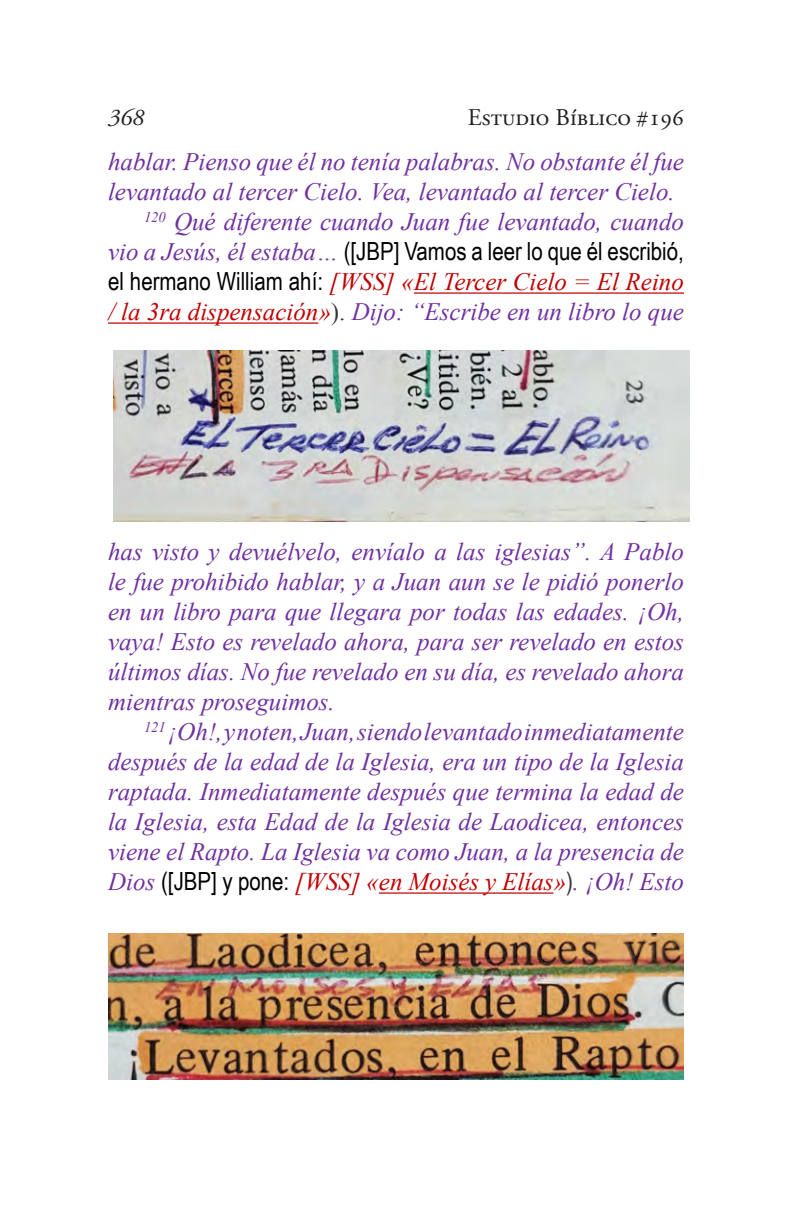
<style>
.page{position:relative;width:792px;height:1224px;background:#fff}
.page>*{position:absolute;margin:0;border:0;box-sizing:border-box;transform-origin:0 0}
.t1{font:italic 25px/30px "Times New Roman";color:#7030a0;text-align:justify}
.t2{font:italic 25px/30px "Times New Roman";color:#c00000}
.t3{font:25px "Arial Narrow";color:#000}
.t4{font:24px "Adobe Garamond Pro";color:#231f20}
.t5{font:italic 24px "Adobe Garamond Pro";color:#231f20}
.s1{font-family:"Times New Roman";font-style:italic;color:#7030a0}
.s2{font-family:"Arial Narrow";font-style:normal;color:#000}
.s3{font-style:normal;color:#363435}
.s4{color:#7030a0}
.s5{color:#c00000}
.s6{font-family:"Arial Narrow";font-style:normal;color:#363435}
</style>
<div class="page">
<hr style="left:414px;top:292px;width:270px;height:2px;background:#c00000">
<hr style="left:108px;top:322px;width:210px;height:2px;background:#c00000">
<hr style="left:379px;top:892px;width:175px;height:2px;background:#c00000">
<img style="left:114px;top:350px;width:576px;height:171px">
<img style="left:108px;top:933px;width:576px;height:147px">
<p class="t5" style="left:108px;top:103px;width:37px">368</p>
<p class="t4" style="left:468px;top:103px;width:218px">Estudio Bíblico #196</p>
<p class="t1" style="left:108px;top:146px;width:578px">hablar. Pienso que él no tenía palabras. No obstante él fue</p>
<p class="t1" style="left:108px;top:176px;width:568px">levantado al tercer Cielo. Vea, levantado al tercer Cielo.</p>
<p class="t1" style="left:144px;top:206px;width:542px"><sup>120</sup> Qué diferente cuando Juan fue levantado, cuando</p>
<p class="t3" style="left:108px;top:233px;width:577px"><span class="s1">vio a Jesús, él estaba…</span> ([JBP] Vamos a leer lo que él escribió,</p>
<p class="t2" style="left:108px;top:266px;width:577px"><span class="s2">el hermano William ahí:</span> [WSS] «El Tercer Cielo = El Reino / la 3ra dispensación»<span class="s3">).</span> <span class="s4">Dijo: “Escribe en un libro lo que</span></p>
<p class="t1" style="left:108px;top:536px;width:578px">has visto y devuélvelo, envíalo a las iglesias”. A Pablo le fue prohibido hablar, y a Juan aun se le pidió ponerlo en un libro para que llegara por todas las edades. ¡Oh, vaya! Esto es revelado ahora, para ser revelado en estos últimos días. No fue revelado en su día, es revelado ahora mientras proseguimos.</p>
<p class="t1" style="left:108px;top:716px;width:577px;text-indent:36px"><sup>121</sup> ¡Oh!, y noten, Juan, siendo levantado inmediatamente después de la edad de la Iglesia, era un tipo de la Iglesia raptada. Inmediatamente después que termina la edad de la Iglesia, esta Edad de la Iglesia de Laodicea, entonces viene el Rapto. La Iglesia va como Juan, a la presencia de Dios <span class="s2">([JBP] y pone:</span> <span class="s5">[WSS] «en Moisés y Elías»</span><span class="s6">)</span>. ¡Oh! Esto</p>
</div>
